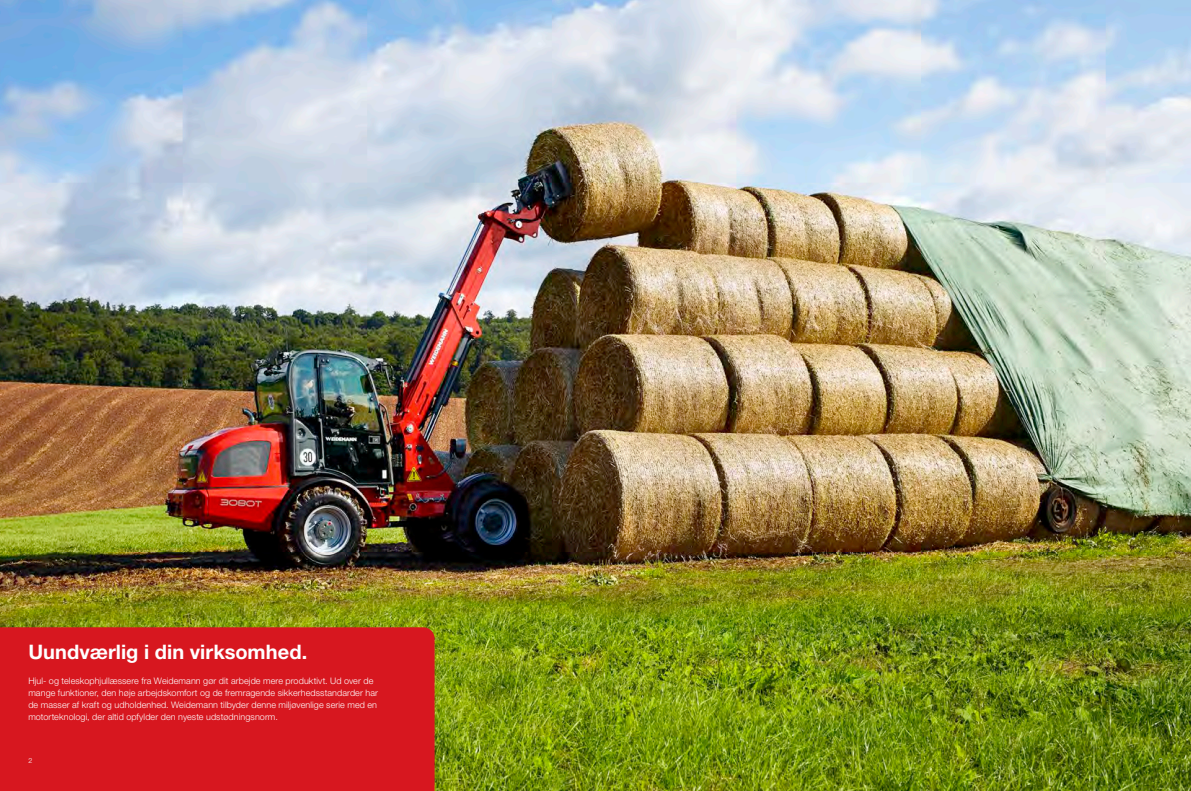
<style>
.page{position:relative;width:1191px;height:791px;background:#fff}
.page>*{position:absolute;margin:0;border:0;box-sizing:border-box;transform-origin:0 0}
.t1{font:700 20px "Helvetica Neue LTW1 G";letter-spacing:.005em;color:#fff}
.t2{font:300 9px/12px "Helvetica Neue LTW1 G";letter-spacing:.01em;color:#fff}
.t3{font:300 7px "Helvetica Neue LTW1 G";color:#fff}
</style>
<div class="page">
<img style="left:0;top:0;width:1191px;height:791px">
<div style="left:0;top:627px;width:434px;height:164px;background:#d7171f"></div>
<h1 class="t1" style="left:28px;top:639px;width:280px">Uundværlig i din virksomhed.</h1>
<p class="t2" style="left:28px;top:675px;width:351px">Hjul- og teleskophjullæssere fra Weidemann gør dit arbejde mere produktivt. Ud over de mange funktioner, den høje arbejdskomfort og de fremragende sikkerhedsstandarder har de masser af kraft og udholdenhed. Weidemann tilbyder denne miljøvenlige serie med en motorteknologi, der altid opfylder den nyeste udstødningsnorm.</p>
<p class="t3" style="left:28px;top:756px;width:5px">2</p>
<p class="t3" style="left:1158px;top:756px;width:5px">3</p>
</div>
